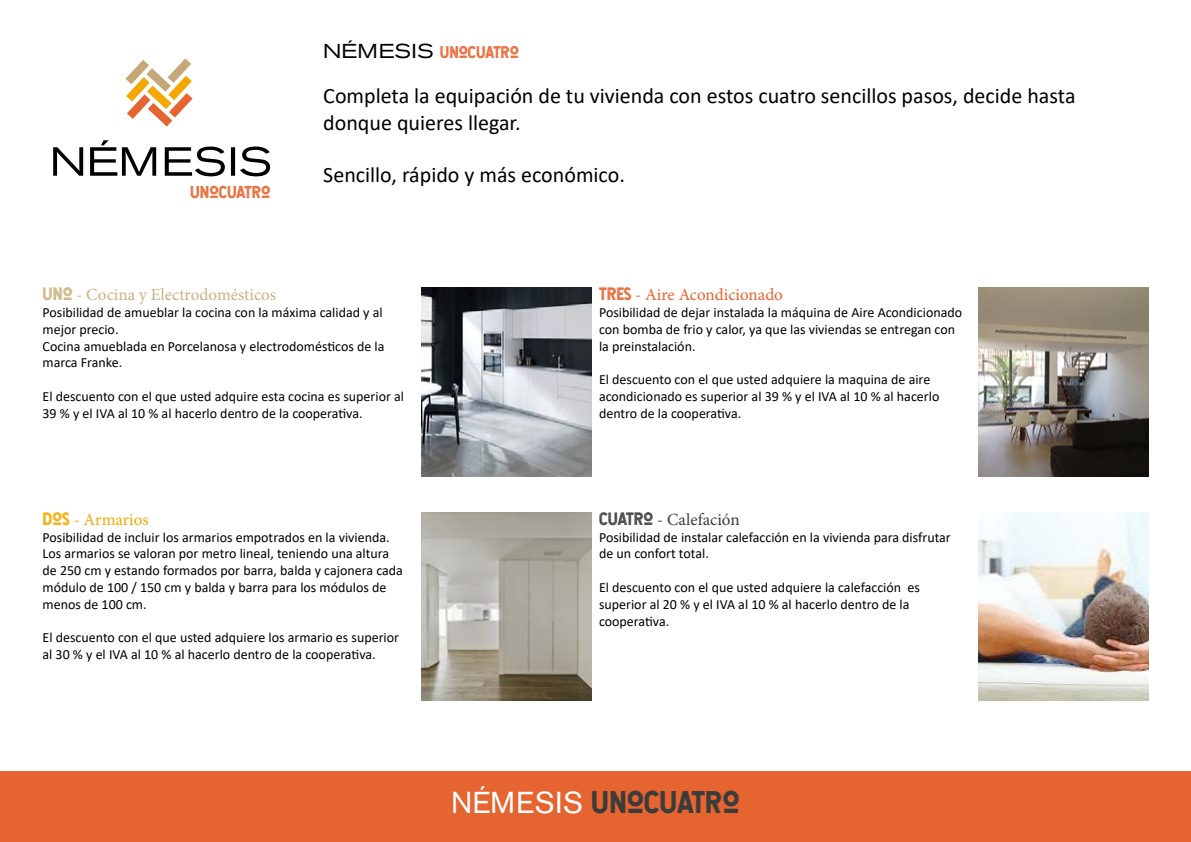
<style>
.page{position:relative;width:1191px;height:842px;background:#fff}
.page>*{position:absolute;margin:0;border:0;box-sizing:border-box;transform-origin:0 0}
.t1{font:30px "Hansief";color:#3c3c3b}
.t2{font:22px/26.4px "Calibri";color:#000}
.t3{font:17px "Minion Pro";color:#cab27f}
.t4{font:17px "Minion Pro";color:#e9632f}
.t5{font:17px "Minion Pro";color:#3c3c3b}
.t6{font:17px "Minion Pro";color:#f5a900}
.t7{font:16.2px "Hansief Rough";color:#e56430}
.t8{font:16px "Hansief Rough";color:#e9632f}
.t9{font:14px/16.8px "Calibri";color:#000}
.s1{font-family:"Akzidenz Grotesk BE";font-stretch:expanded;font-size:20px;color:#000}
.s2{font-family:"Hansief Rough"}
.s3{font-family:"Akzidenz Grotesk BE";color:#fff}
</style>
<div class="page">
<div style="left:0;top:771px;width:1191px;height:71px;background:#e56430"></div>
<svg style="left:125px;top:58px;width:68px;height:68px"></svg>
<svg style="left:53px;top:140px;width:217px;height:36px"></svg>
<img style="left:978px;top:288px;width:170px;height:188px">
<img style="left:978px;top:512px;width:170px;height:188px">
<img style="left:422px;top:288px;width:170px;height:188px">
<img style="left:422px;top:512px;width:170px;height:188px">
<p class="t7" style="left:190px;top:181px;width:82px">UNOCUATRO</p>
<p class="t8" style="left:323px;top:41px;width:197px"><span class="s1">NÉMESIS</span> UNOCUATRO</p>
<h2 class="t2" style="left:323px;top:82px;width:754px">Completa la equipación de tu vivienda con estos cuatro sencillos pasos, decide hasta donque quieres llegar.</h2>
<h2 class="t2" style="left:323px;top:161px;width:303px">Sencillo, rápido y más económico.</h2>
<p class="t3" style="left:43px;top:283px;width:235px"><span class="s2">UNO</span> - Cocina y Electrodomésticos</p>
<p class="t9" style="left:43px;top:304px;width:343px">Posibilidad de amueblar la cocina con la máxima calidad y al mejor precio.<br>Cocina amueblada en Porcelanosa y electrodomésticos de la marca Franke.</p>
<p class="t9" style="left:43px;top:388px;width:363px">El descuento con el que usted adquire esta cocina es superior al<br>39 % y el IVA al 10 % al hacerlo dentro de la cooperativa.</p>
<p class="t6" style="left:43px;top:508px;width:108px"><span class="s2">DOS</span> - Armarios</p>
<p class="t9" style="left:43px;top:528px;width:362px">Posibilidad de incluir los armarios empotrados en la vivienda.<br>Los armarios se valoran por metro lineal, teniendo una altura de 250 cm y estando formados por barra, balda y cajonera cada módulo de 100 / 150 cm y balda y barra para los módulos de menos de 100 cm.</p>
<p class="t9" style="left:43px;top:629px;width:358px">El descuento con el que usted adquiere los armario es superior al 30 % y el IVA al 10 % al hacerlo dentro de la cooperativa.</p>
<p class="t4" style="left:599px;top:283px;width:185px"><span class="s2">TRES</span> - Aire Acondicionado</p>
<p class="t9" style="left:599px;top:304px;width:364px">Posibilidad de dejar instalada la máquina de Aire Acondicionado con bomba de frio y calor, ya que las viviendas se entregan con la preinstalación.</p>
<p class="t9" style="left:599px;top:371px;width:342px">El descuento con el que usted adquiere la maquina de aire acondicionado es superior al 39 % y el IVA al 10 % al hacerlo dentro de la cooperativa.</p>
<p class="t5" style="left:599px;top:508px;width:142px"><span class="s2">CUATRO</span> - Calefación</p>
<p class="t9" style="left:599px;top:528px;width:353px">Posibilidad de instalar calefacción en la vivienda para disfrutar de un confort total.</p>
<p class="t9" style="left:599px;top:579px;width:322px">El descuento con el que usted adquiere la calefacción es superior al 20 % y el IVA al 10 % al hacerlo dentro de la cooperativa.</p>
<h1 class="t1" style="left:451px;top:783px;width:290px"><span class="s3">NÉMESIS</span> UNOCUATRO</h1>
</div>
